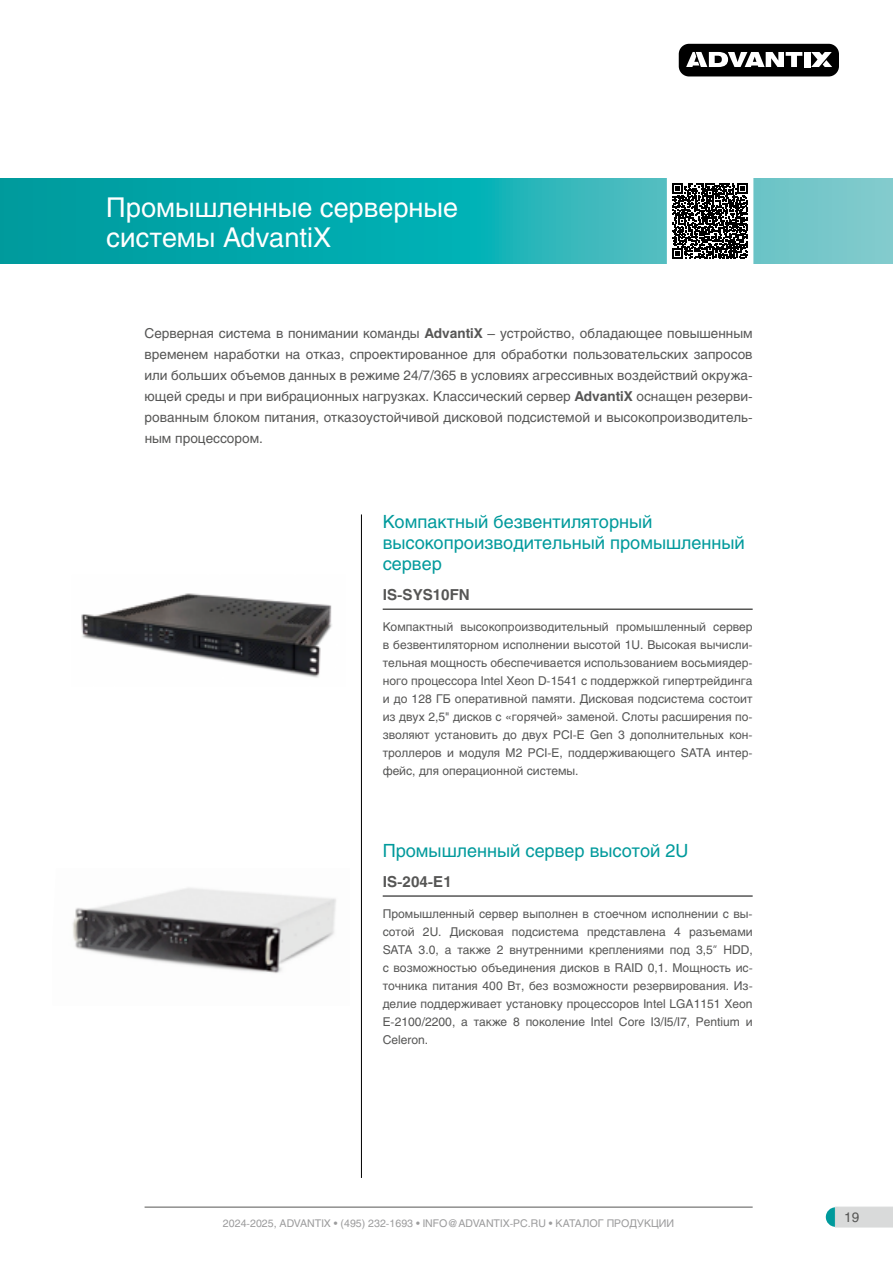
<style>
.page{position:relative;width:893px;height:1263px;background:#fff}
.page>*{position:absolute;margin:0;border:0;box-sizing:border-box;transform-origin:0 0}
.t1{font:27px/30px "Helios C";color:#fff}
.t2{font:18px/21px "Helios C";color:#009a9c}
.t3{font:700 15px "Helios C";color:#565655}
.t4{font:13.5px/21px "Helios C";color:#565655;text-align:justify}
.t5{font:12px/18px "Helios C";color:#565655;text-align:justify}
.t6{font:10.5px "Helios C";color:#9c9c9d}
.s1{font-weight:700}
.s2{font-family:"Segoe UI"}
</style>
<div class="page">
<svg style="left:826px;top:1207px;width:19px;height:20px"></svg>
<svg style="left:835px;top:1207px;width:58px;height:20px"></svg>
<hr style="left:145px;top:1207px;width:608px;height:1px;background:#565655">
<div style="left:679px;top:44px;width:160px;height:32px;background:#000;border-radius:10px"></div>
<div style="left:804px;top:52px;width:7px;height:15px;background:#fff"></div>
<svg style="left:686px;top:52px;width:116px;height:15px"></svg>
<svg style="left:811px;top:52px;width:21px;height:15px"></svg>
<hr style="left:383px;top:608px;width:370px;height:2px;background:#565655">
<hr style="left:383px;top:895px;width:370px;height:2px;background:#565655">
<img style="left:72px;top:887px;width:264px;height:87px">
<svg style="left:0;top:179px;width:893px;height:85px;background:#21b0b3"></svg>
<hr style="left:361px;top:514px;width:1px;height:664px;background:#000">
<img style="left:81px;top:593px;width:251px;height:85px">
<div style="left:668px;top:179px;width:85px;height:85px;background:#fff"></div>
<svg style="left:673px;top:184px;width:75px;height:75px"></svg>
<h1 class="t1" style="left:106px;top:192px;width:353px">Промышленные серверные системы AdvantiX</h1>
<p class="t4" style="left:145px;top:322px;width:610px">Серверная система в понимании команды <span class="s1">AdvantiX</span> – устройство, обладающее повышенным временем наработки на отказ, спроектированное для обработки пользовательских запросов или больших объемов данных в режиме 24/7/365 в условиях агрессивных воздействий окружа&shy;ющей среды и при вибрационных нагрузках. Классический сервер <span class="s1">AdvantiX</span> оснащен резерви&shy;рованным блоком питания, отказоустойчивой дисковой подсистемой и высокопроизводитель&shy;ным процессором.</p>
<h2 class="t2" style="left:383px;top:511px;width:364px">Компактный безвентиляторный высокопроизводительный промышленный сервер</h2>
<p class="t3" style="left:383px;top:586px;width:89px">IS-SYS10FN</p>
<p class="t5" style="left:383px;top:617px;width:371px">Компактный высокопроизводительный промышленный сервер в безвентиляторном исполнении высотой 1U. Высокая вычисли&shy;тельная мощность обеспечивается использованием восьмиядер&shy;ного процессора Intel Xeon D-1541 с поддержкой гипертрейдинга и до 128 ГБ оперативной памяти. Дисковая подсистема состоит из двух 2,5" дисков с «горячей» заменой. Слоты расширения по&shy;зволяют установить до двух PCI-E Gen 3 дополнительных кон&shy;троллеров и модуля M2 PCI-E, поддерживающего SATA интер&shy;фейс, для операционной системы.</p>
<h2 class="t2" style="left:383px;top:840px;width:307px">Промышленный сервер высотой 2U</h2>
<p class="t3" style="left:383px;top:873px;width:71px">IS-204-E1</p>
<p class="t5" style="left:383px;top:904px;width:371px">Промышленный сервер выполнен в стоечном исполнении с вы&shy;сотой 2U. Дисковая подсистема представлена 4 разъемами SATA 3.0, а также 2 внутренними креплениями под 3,5<span class="s2">”</span> HDD, с возможностью объединения дисков в RAID 0,1. Мощность ис&shy;точника питания 400 Вт, без возможности резервирования. Из&shy;делие поддерживает установку процессоров Intel LGA1151 Xeon E-2100/2200, а также 8 поколение Intel Core I3/I5/I7, Pentium и Celeron.</p>
<p class="t6" style="left:223px;top:1216px;width:453px">2024-2025, ADVANTIX • (495) 232-1693 • INFO@ADVANTIX-PC.RU • КАТАЛОГ ПРОДУКЦИИ</p>
<p class="t4" style="left:844px;top:1207px;width:17px">19</p>
</div>
